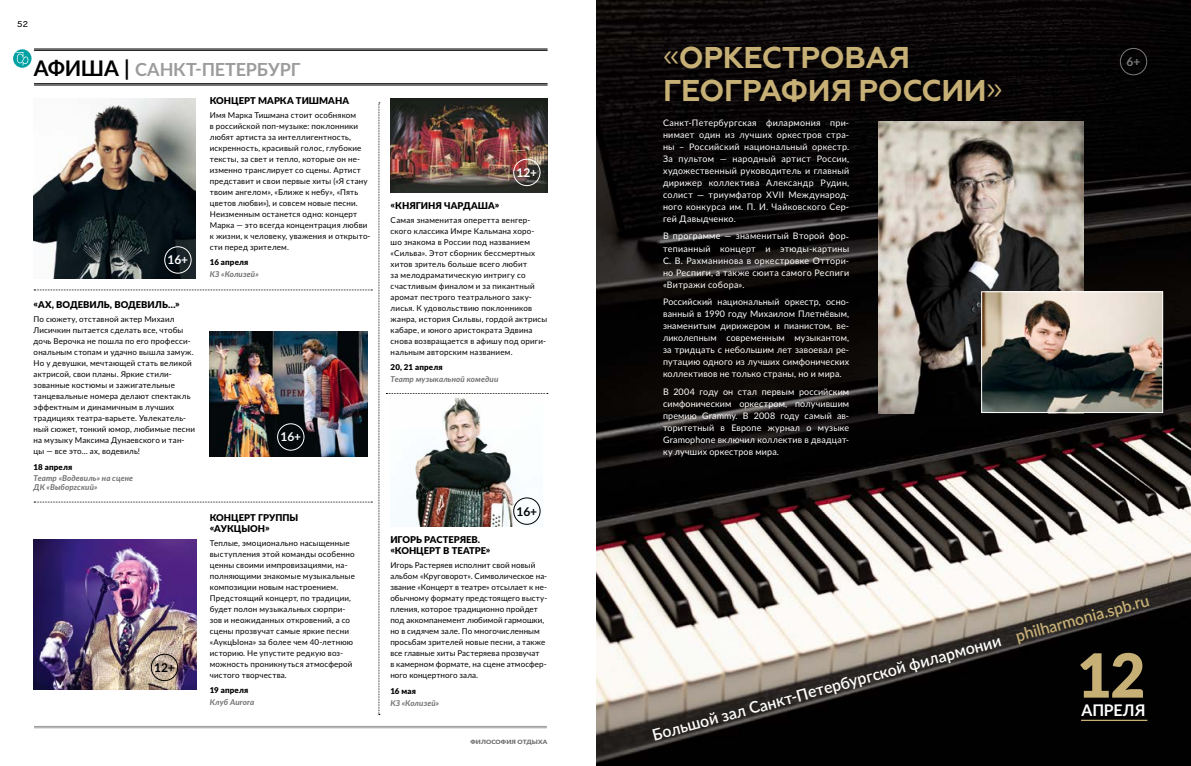
<style>
.page{position:relative;width:1191px;height:766px;background:#fff}
.page>*{position:absolute;margin:0;border:0;box-sizing:border-box;transform-origin:0 0}
.t1{font:900 60.8px "Lato";color:#c7b076}
.t2{font:700 30px/32px "Geometria";letter-spacing:-.015em;color:#c7b076}
.t3{font:700 18px "Lato";letter-spacing:-.005em;color:#9c9c9d}
.t4{font:600 16px "Lato";color:#fff}
.t5{font:700 16px "Lato";color:#fff}
.t6{font:700 12px "Lato";color:#fff}
.t7{font:700 12px "Lato";color:#000}
.t8{font:700 12px "Lato";color:#7a7b7a}
.t9{font:900 9.4px/11.5px "Lato";letter-spacing:-.005em;color:#000}
.t10{font:9px/12px "Lato";letter-spacing:.025em;color:#fff;text-align:justify}
.t11{font:9px "PF Encore Sans Pro";color:#000}
.t12{font:8px/11px "Lato";letter-spacing:.02em;color:#000}
.t13{font:italic 700 8px/9px "Lato";letter-spacing:.02em;color:#6e6e6e}
.t14{font:900 8px "Lato";letter-spacing:.02em;color:#000}
.t15{font:900 5.8px "Lato";letter-spacing:.01em;color:#6e6e6e;scale:1.11 1}
.s1{font-size:21.5px;color:#000}
.s2{font-weight:400}
.s3{color:#c7b076}
</style>
<div class="page">
<img style="left:596px;top:0;width:595px;height:765px">
<img style="left:410px;top:397px;width:131px;height:129px">
<div style="left:513px;top:497px;width:27px;height:27px;border:1px solid #000;border-radius:50%"></div>
<img style="left:34px;top:539px;width:163px;height:150px">
<div style="left:151px;top:653px;width:27px;height:27px;border:1px solid #000;border-radius:50%"></div>
<img style="left:391px;top:98px;width:156px;height:95px">
<div style="left:513px;top:159px;width:27px;height:27px;border:1px solid #fff;border-radius:50%"></div>
<img style="left:34px;top:98px;width:162px;height:181px">
<div style="left:164px;top:246px;width:27px;height:27px;border:1px solid #fff;border-radius:50%"></div>
<img style="left:210px;top:331px;width:157px;height:125px">
<div style="left:277px;top:423px;width:27px;height:27px;border:1px solid #fff;border-radius:50%"></div>
<img style="left:878px;top:121px;width:205px;height:292px">
<img style="left:983px;top:293px;width:178px;height:118px">
<div style="left:981px;top:291px;width:182px;height:122px;border:1px solid #fff"></div>
<hr style="left:34px;top:48px;width:513px;height:1px;background:#000">
<hr style="left:34px;top:50px;width:513px;height:1px;background:#000">
<hr style="left:34px;top:83px;width:513px;height:1px;background:#000">
<hr style="left:34px;top:84px;width:513px;height:1px;background:#000">
<hr style="left:34px;top:726px;width:513px;height:1px;background:#9c9c9d">
<hr style="left:34px;top:727px;width:513px;height:1px;background:#9c9c9d">
<div style="left:1120px;top:48px;width:27px;height:27px;border:1px solid #7a7b7a;border-radius:50%"></div>
<hr style="left:1081px;top:719px;width:66px;height:1px;background:#c7b076">
<svg style="left:13px;top:49px;width:19px;height:19px"></svg>
<svg style="left:16px;top:52px;width:13px;height:14px"></svg>
<svg style="left:378px;top:102px;width:2px;height:613px"></svg>
<svg style="left:34px;top:289px;width:338px;height:1px"></svg>
<svg style="left:34px;top:501px;width:338px;height:1px"></svg>
<svg style="left:386px;top:393px;width:162px;height:1px"></svg>
<p class="t11" style="left:17px;top:18px;width:12px">52</p>
<h3 class="t3" style="left:34px;top:56px;width:268px"><span class="s1">АФИША |</span> САНКТ-ПЕТЕРБУРГ</h3>
<p class="t9" style="left:210px;top:95px;width:141px">КОНЦЕРТ МАРКА ТИШМАНА</p>
<p class="t12" style="left:210px;top:109px;width:162px">Имя Марка Тишмана стоит особняком<br>в российской поп-музыке: поклонники любят артиста за интеллигентность, искренность, красивый голос, глубокие тексты, за свет и тепло, которые он не&shy;изменно транслирует со сцены. Артист представит и свои первые хиты («Я стану твоим ангелом», «Ближе к небу», «Пять цветов любви»), и совсем новые песни.<br>Неизменным останется одно: концерт Марка — это всегда концентрация любви к жизни, к человеку, уважения и открыто&shy;сти перед зрителем.</p>
<p class="t14" style="left:210px;top:256px;width:40px">16 апреля</p>
<p class="t13" style="left:210px;top:269px;width:50px">КЗ «Колизей»</p>
<p class="t9" style="left:34px;top:298px;width:148px">«АХ, ВОДЕВИЛЬ, ВОДЕВИЛЬ…»</p>
<p class="t12" style="left:34px;top:313px;width:163px">По сюжету, отставной актер Михаил Лисичкин пытается сделать все, чтобы дочь Верочка не пошла по его професси&shy;ональным стопам и удачно вышла замуж.<br>Но у девушки, мечтающей стать великой актрисой, свои планы. Яркие стили&shy;зованные костюмы и зажигательные танцевальные номера делают спектакль эффектным и динамичным в лучших традициях театра-варьете. Увлекатель&shy;ный сюжет, тонкий юмор, любимые песни на музыку Максима Дунаевского и тан&shy;цы — все это… ах, водевиль!</p>
<p class="t14" style="left:34px;top:460px;width:40px">18 апреля</p>
<p class="t13" style="left:34px;top:473px;width:101px">Театр «Водевиль» на сцене<br>ДК «Выборгский»</p>
<p class="t9" style="left:210px;top:511px;width:90px">КОНЦЕРТ ГРУППЫ «АУКЦЫОН»</p>
<p class="t12" style="left:210px;top:537px;width:147px">Теплые, эмоционально насыщенные выступления этой команды особенно ценны своими импровизациями, на&shy;полняющими знакомые музыкальные композиции новым настроением.<br>Предстоящий концерт, по традиции, будет полон музыкальных сюрпри&shy;зов и неожиданных откровений, а со сцены прозвучат самые яркие песни «АукцЫона» за более чем 40-летнюю историю. Не упустите редкую воз&shy;можность проникнуться атмосферой чистого творчества.</p>
<p class="t14" style="left:210px;top:684px;width:40px">19 апреля</p>
<p class="t13" style="left:210px;top:697px;width:46px">Клуб Aurora</p>
<h3 class="t6" style="left:168px;top:251px;width:22px">16+</h3>
<h3 class="t6" style="left:280px;top:428px;width:22px">16+</h3>
<h3 class="t7" style="left:154px;top:658px;width:22px">12+</h3>
<h3 class="t6" style="left:516px;top:163px;width:22px">12+</h3>
<p class="t9" style="left:391px;top:199px;width:110px">«КНЯГИНЯ ЧАРДАША»</p>
<p class="t12" style="left:391px;top:214px;width:158px">Самая знаменитая оперетта венгер&shy;ского классика Имре Кальмана хоро&shy;шо знакома в России под названием «Сильва». Этот сборник бессмертных хитов зритель больше всего любит<br>за мелодраматическую интригу со счастливым финалом и за пикантный аромат пестрого театрального заку&shy;лисья. К удовольствию поклонников жанра, история Сильвы, гордой актрисы кабаре, и юного аристократа Эдвина снова возвращается в афишу под ориги&shy;нальным авторским названием.</p>
<p class="t14" style="left:391px;top:361px;width:53px">20, 21 апреля</p>
<p class="t13" style="left:391px;top:374px;width:109px">Театр музыкальной комедии</p>
<h3 class="t7" style="left:516px;top:502px;width:22px">16+</h3>
<p class="t9" style="left:390px;top:533px;width:102px">ИГОРЬ РАСТЕРЯЕВ. «КОНЦЕРТ В ТЕАТРЕ»</p>
<p class="t12" style="left:390px;top:559px;width:158px">Игорь Растеряев исполнит свой новый альбом «Круговорот». Символическое на&shy;звание «Концерт в театре» отсылает к не&shy;обычному формату предстоящего высту&shy;пления, которое традиционно пройдет под аккомпанемент любимой гармошки, но в сидячем зале. По многочисленным просьбам зрителей новые песни, а также все главные хиты Растеряева прозвучат<br>в камерном формате, на сцене атмосфер&shy;ного концертного зала.</p>
<p class="t14" style="left:390px;top:684px;width:27px">16 мая</p>
<p class="t13" style="left:390px;top:697px;width:50px">КЗ «Колизей»</p>
<p class="t15" style="left:470px;top:737px;width:71px">ФИЛОСОФИЯ ОТДЫХА</p>
<h2 class="t2" style="left:663px;top:42px;width:341px"><span class="s2">«</span>ОРКЕСТРОВАЯ<br>ГЕОГРАФИЯ РОССИИ<span class="s2">»</span></h2>
<p class="t10" style="left:663px;top:116px;width:188px">Санкт-Петербургская филармония при&shy;нимает один из лучших оркестров стра&shy;ны – Российский национальный оркестр.<br>За пультом — народный артист России, художественный руководитель и главный дирижер коллектива Александр Рудин, солист — триумфатор XVII Международ&shy;ного конкурса им. П. И. Чайковского Сер&shy;гей Давыдченко.</p>
<p class="t10" style="left:663px;top:230px;width:188px">В программе — знаменитый Второй фор&shy;тепианный концерт и этюды-картины С. В. Рахманинова в оркестровке Оттори&shy;но Респиги, а также сюита самого Респиги «Витражи собора».</p>
<p class="t10" style="left:663px;top:295px;width:188px">Российский национальный оркестр, осно&shy;ванный в 1990 году Михаилом Плетнёвым, знаменитым дирижером и пианистом, ве&shy;ликолепным современным музыкантом, за тридцать с небольшим лет завоевал ре&shy;путацию одного из лучших симфонических коллективов не только страны, но и мира.</p>
<p class="t10" style="left:663px;top:385px;width:188px">В 2004 году он стал первым российским симфоническим оркестром, получившим премию Grammy. В 2008 году самый ав&shy;торитетный в Европе журнал о музыке Gramophone включил коллектив в двадцат&shy;ку лучших оркестров мира.</p>
<h3 class="t8" style="left:1126px;top:53px;width:15px">6+</h3>
<h3 class="t4" style="left:649px;top:723px;width:516px;rotate:-15deg">Большой зал Санкт-Петербургской филармонии <span class="s3">philharmonia.spb.ru</span></h3>
<h1 class="t1" style="left:1077px;top:629px;width:70px">12</h1>
<h3 class="t5" style="left:1081px;top:698px;width:65px">АПРЕЛЯ</h3>
</div>
